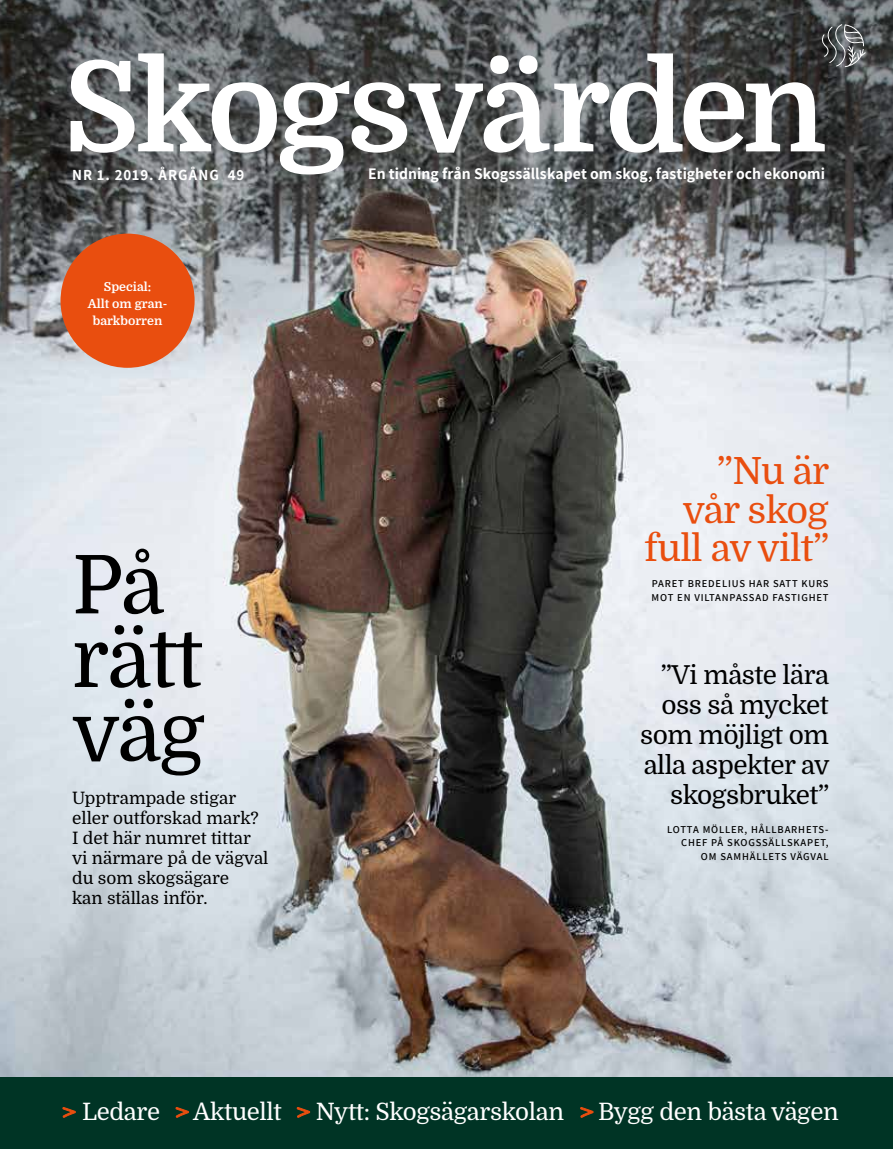
<style>
.page{position:relative;width:893px;height:1149px;background:#fff}
.page>*{position:absolute;margin:0;border:0;box-sizing:border-box;transform-origin:0 0}
.t1{font:700 125.4px "Domine";letter-spacing:-.035em;color:#fff}
.t2{font:81px/73.5px "Domine";letter-spacing:-.02em;color:#000}
.t3{font:37.5px/38.4px "Domine";letter-spacing:-.02em;color:#e94e0f;text-align:right}
.t4{font:26.1px/30px "Domine";letter-spacing:-.02em;color:#000;text-align:right}
.t5{font:24px "Domine";letter-spacing:-.015em;color:#fff}
.t6{font:17.1px/20.1px "Domine";color:#000}
.t7{font:700 15.75px "Assistant";letter-spacing:.005em;color:#fff}
.t8{font:700 15px "Assistant";letter-spacing:.07em;color:#fff}
.t9{font:700 12.3px/17.1px "Domine";color:#fff;text-align:center}
.t10{font:600 10.5px/13.5px "Assistant";letter-spacing:.08em;color:#000}
</style>
<div class="page">
<img style="left:0;top:312px;width:893px;height:765px">
<svg style="left:0;top:0;width:893px;height:312px;background:#656566"></svg>
<div style="left:0;top:1077px;width:893px;height:71px;background:#003425"></div>
<svg style="left:821px;top:24px;width:45px;height:43px;background:#626567"></svg>
<div style="left:61px;top:233px;width:134px;height:134px;background:#e94e0f;border-radius:50%"></div>
<svg style="left:62px;top:1107px;width:14px;height:10px"></svg>
<svg style="left:175px;top:1107px;width:14px;height:10px"></svg>
<svg style="left:296px;top:1107px;width:14px;height:10px"></svg>
<svg style="left:580px;top:1107px;width:14px;height:10px"></svg>
<h1 class="t1" style="left:63px;top:38px;width:765px">Skogsvärden</h1>
<h3 class="t8" style="left:72px;top:165px;width:174px">NR 1. 2019. ÅRGÅNG 49</h3>
<h3 class="t7" style="left:368px;top:162px;width:458px">En tidning från Skogssällskapet om skog, fastigheter och ekonomi</h3>
<p class="t9" style="left:88px;top:278px;width:81px">Special:<br>Allt om gran&shy;barkborren</p>
<h2 class="t2" style="left:72px;top:549px;width:134px">På rätt väg</h2>
<h3 class="t6" style="left:72px;top:788px;width:198px">Upptrampade stigar eller outforskad mark?<br>I det här numret tittar vi närmare på de vägval du som skogsägare<br>kan ställas inför.</h3>
<h3 class="t3" style="left:645px;top:452px;width:186px">”Nu är<br>vår skog full av vilt”</h3>
<p class="t10" style="left:652px;top:576px;width:178px">PARET BREDELIUS HAR SATT KURS<br>MOT EN VILTANPASSAD FASTIGHET</p>
<h3 class="t4" style="left:640px;top:660px;width:191px">”Vi måste lära oss så mycket som möjligt om alla aspekter av skogsbruket”</h3>
<p class="t10" style="left:667px;top:821px;width:163px;text-align:right">LOTTA MÖLLER, HÅLLBARHETS-<br>CHEF PÅ SKOGSSÄLLSKAPET,<br>OM SAMHÄLLETS VÄGVAL</p>
<h3 class="t5" style="left:82px;top:1098px;width:80px">Ledare</h3>
<h3 class="t5" style="left:193px;top:1098px;width:90px">Aktuellt</h3>
<h3 class="t5" style="left:316px;top:1098px;width:250px">Nytt: Skogsägarskolan</h3>
<h3 class="t5" style="left:598px;top:1098px;width:242px">Bygg den bästa vägen</h3>
</div>
